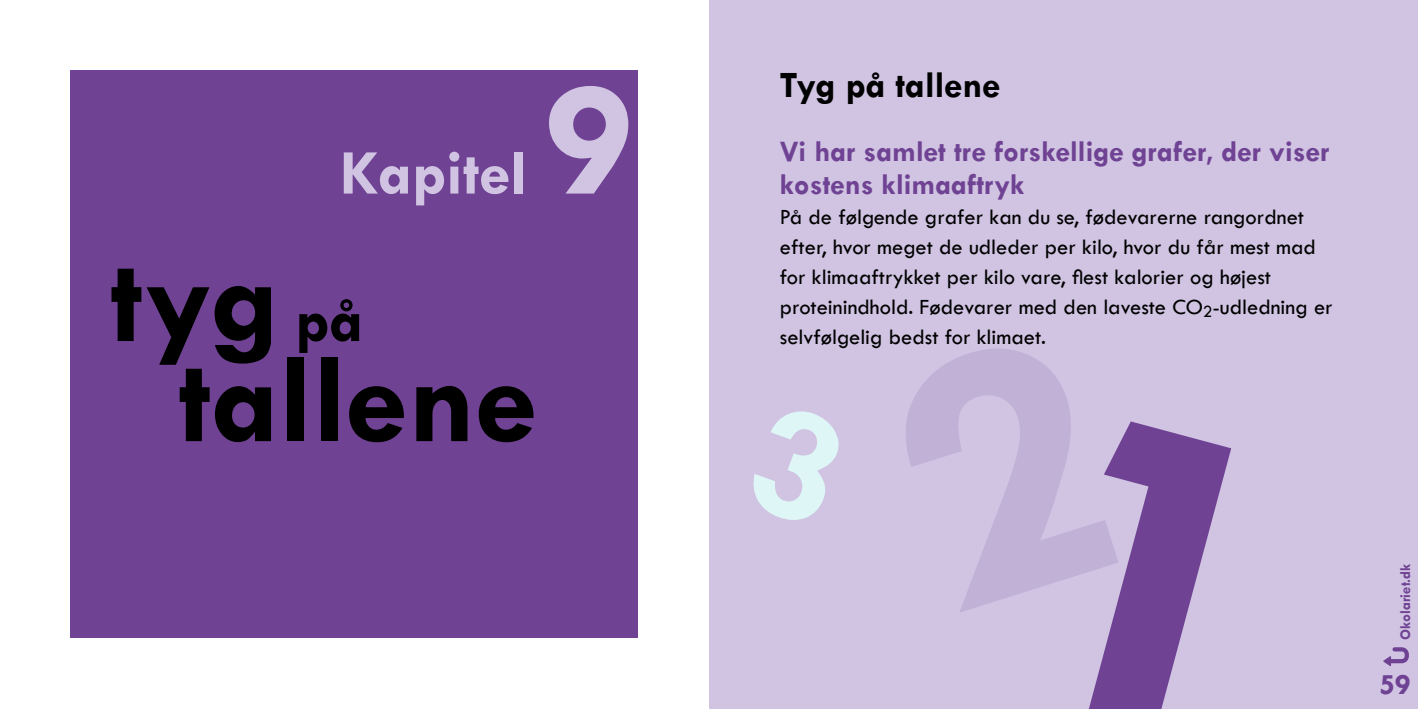
<style>
.page{position:relative;width:1418px;height:709px;background:#fff}
.page>*{position:absolute;margin:0;border:0;box-sizing:border-box;transform-origin:0 0}
.t1{font:700 170px "Tw Cen";color:#d0c4e2}
.t2{font:700 128.25px/100px "Tw Cen";color:#000}
.t3{font:700 64.12px "Tw Cen";color:#d0c4e2}
.t4{font:700 37.5px "Tw Cen";color:#000}
.t5{font:700 30px/33.8px "Tw Cen";color:#6f4293}
.t6{font:22.5px/30px "Tw Cen";color:#000}
.t7{font:700 15px "Tw Cen";color:#6f4293}
.s1{font-size:64.12px}
</style>
<div class="page">
<div style="left:71px;top:71px;width:567px;height:567px;background:#6f4293"></div>
<div style="left:709px;top:0;width:708px;height:709px;background:#d0c4e2"></div>
<svg style="left:1383px;top:647px;width:25px;height:19px"></svg>
<h3 class="t3" style="left:339px;top:135px;width:189px">Kapitel</h3>
<h1 class="t1" style="left:544px;top:38px;width:92px">9</h1>
<h2 class="t2" style="left:178px;top:247px;width:360px;text-indent:-68px">tyg <span class="s1">på </span>tallene</h2>
<h3 class="t4" style="left:780px;top:62px;width:222px">Tyg på tallene</h3>
<h3 class="t5" style="left:780px;top:133px;width:551px">Vi har samlet tre forskellige grafer, der viser kostens klimaaftryk</h3>
<p class="t6" style="left:780px;top:202px;width:554px">På de følgende grafer kan du se, fødevarerne rangordnet efter, hvor meget de udleder per kilo, hvor du får mest mad for klimaaftrykket per kilo vare, flest kalorier og højest proteinindhold. Fødevarer med den laveste CO<sub>2</sub>-udledning er selvfølgelig bedst for klimaet.</p>
<p class="t7" style="left:1396px;top:640px;width:78px;rotate:-90deg">Okolariet.dk</p>
<h3 class="t5" style="left:1378px;top:667px;width:33px">59</h3>
</div>
